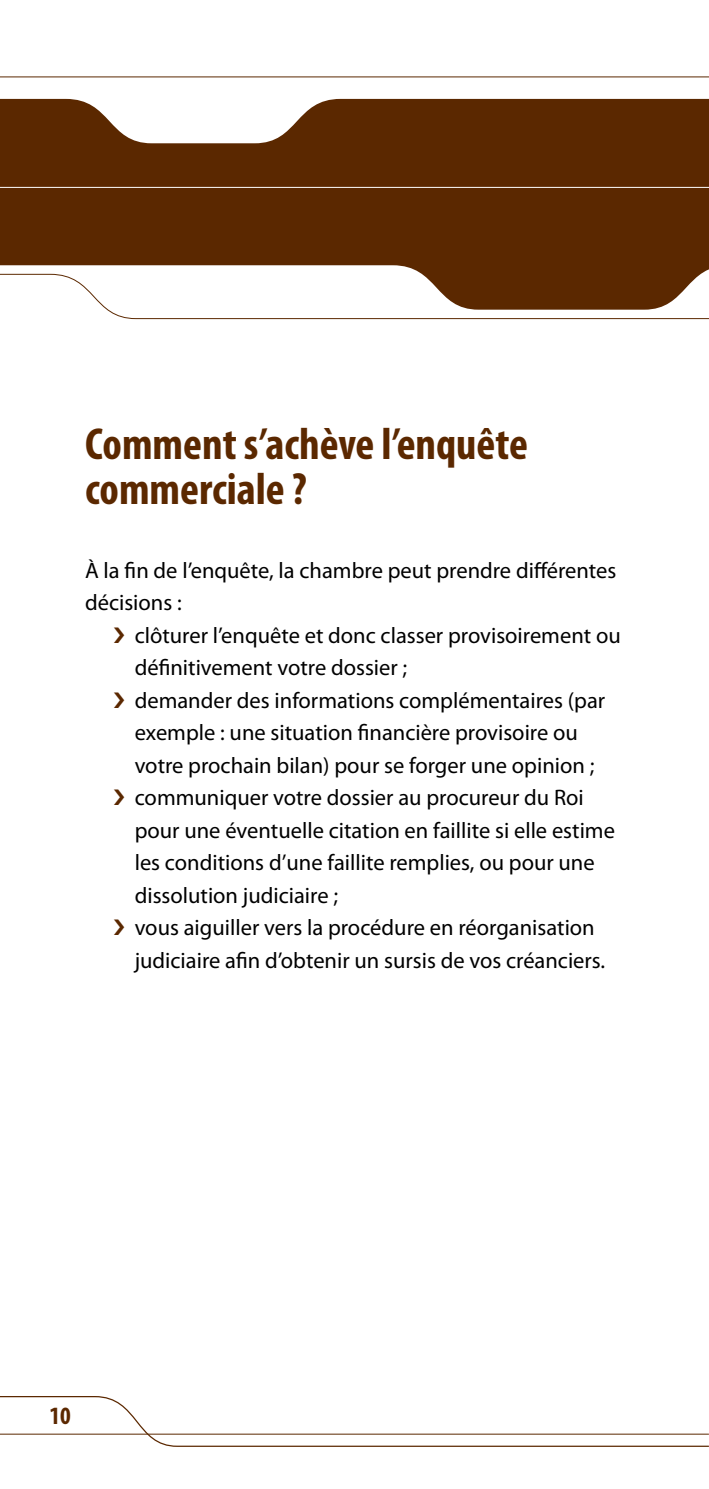
<style>
.page{position:relative;width:709px;height:1489px;background:#fff}
.page>*{position:absolute;margin:0;border:0;box-sizing:border-box;transform-origin:0 0}
.t1{font:700 condensed 45px/45px "Myriad Pro";color:#5b2800}
.t2{font:700 condensed 25px "Myriad Pro";color:#5b2800}
.t3{font:22.5px/32.5px "Myriad Pro";color:#000}
</style>
<div class="page">
<svg style="left:0;top:1396px;width:709px;height:51px"></svg>
<svg style="left:0;top:76px;width:709px;height:2px"></svg>
<svg style="left:0;top:99px;width:709px;height:174px;background:#6e421e"></svg>
<div style="left:0;top:136px;width:709px;height:52px;background:#5b2800"></div>
<svg style="left:0;top:273px;width:709px;height:46px"></svg>
<h1 class="t1" style="left:85px;top:421px;width:444px">Comment s’achève l’enquête commerciale ?</h1>
<p class="t3" style="left:85px;top:553px;width:533px">À la fin de l’enquête, la chambre peut prendre différentes décisions :</p>
<p class="t3" style="left:135px;top:618px;width:487px">clôturer l’enquête et donc classer provisoirement ou définitivement votre dossier ;<br>demander des informations complémentaires (par exemple : une situation financière provisoire ou votre prochain bilan) pour se forger une opinion ; communiquer votre dossier au procureur du Roi pour une éventuelle citation en faillite si elle estime les conditions d’une faillite remplies, ou pour une dissolution judiciaire ;<br>vous aiguiller vers la procédure en réorganisation judiciaire afin d’obtenir un sursis de vos créanciers.</p>
<p class="t2" style="left:50px;top:1400px;width:23px">10</p>
</div>
